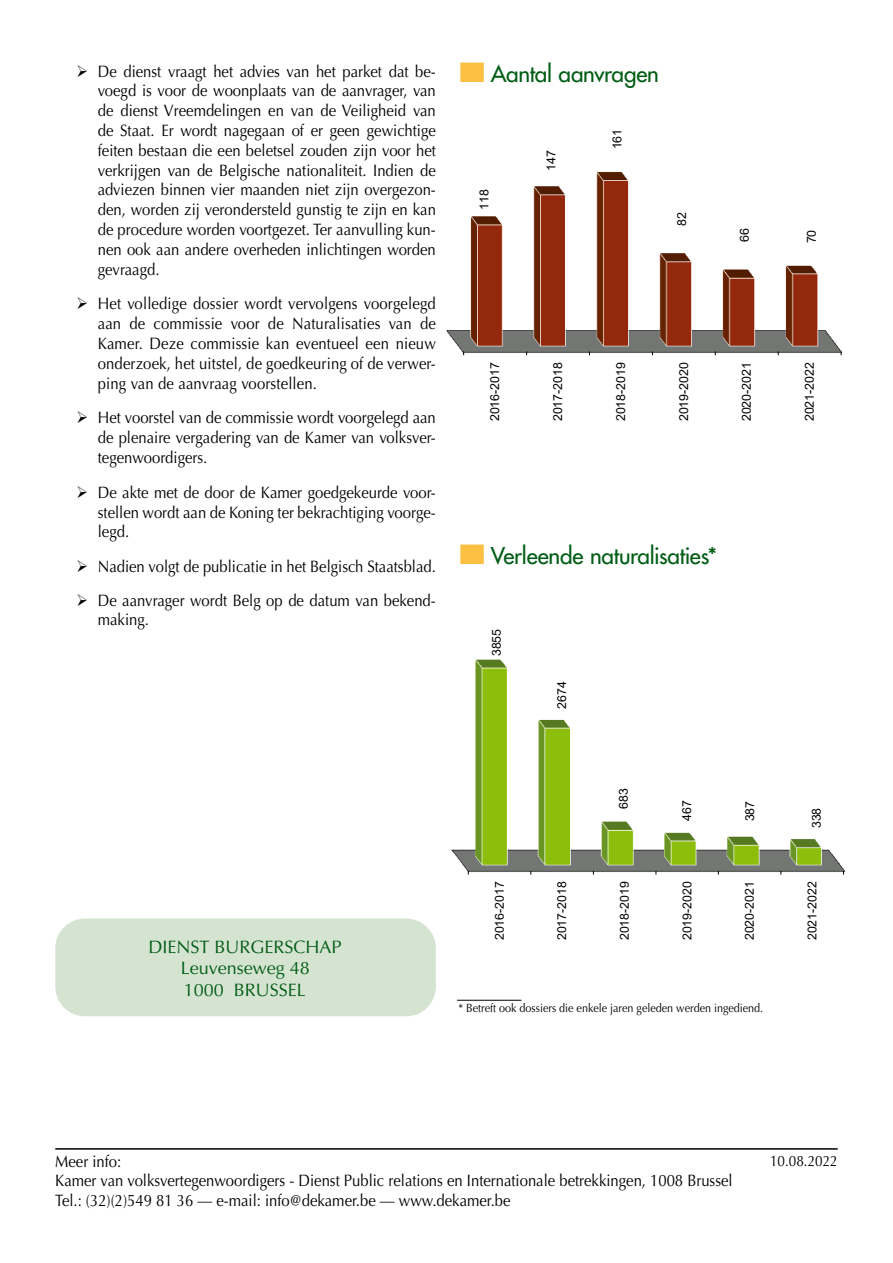
<style>
.page{position:relative;width:893px;height:1263px;background:#fff}
.page>*{position:absolute;margin:0;border:0;box-sizing:border-box;transform-origin:0 0}
.t1{font:500 22.5px "Futura Std";letter-spacing:-.01em;color:#005c14}
.t2{font:18px/21.6px "Optima LT Std";color:#005c14;text-align:center}
.t3{font:16.5px/19.8px "Optima LT Std";color:#000;text-align:justify;scale:.9 1}
.t4{font:15px "Optima LT Std";color:#000;scale:.9 1}
.t5{font:12.45px "Arial";letter-spacing:-.005em;color:#000}
.t6{font:12.3px "Arial";letter-spacing:-.005em;color:#000}
.t7{font:12px "Optima LT Std";color:#000;scale:.9 1}
</style>
<div class="page">
<hr style="left:55px;top:1148px;width:783px;height:2px;background:#000">
<img style="left:446px;top:171px;width:395px;height:182px">
<img style="left:451px;top:659px;width:394px;height:213px">
<div style="left:55px;top:918px;width:381px;height:98px;background:#d5e3d1;border-radius:30px"></div>
<hr style="left:457px;top:1000px;width:64px;height:1px;background:#000">
<p class="t3" style="left:98px;top:61px;width:377px;text-indent:-21px">➢ De dienst vraagt het advies van het parket dat be&shy;voegd is voor de woonplaats van de aanvrager, van de dienst Vreemdelingen en van de Veiligheid van de Staat. Er wordt nagegaan of er geen gewichtige feiten bestaan die een beletsel zouden zijn voor het verkrijgen van de Belgische nationaliteit. Indien de adviezen binnen vier maanden niet zijn overgezon&shy;den, worden zij verondersteld gunstig te zijn en kan de procedure worden voortgezet. Ter aanvulling kun&shy;nen ook aan andere overheden inlichtingen worden gevraagd.</p>
<p class="t3" style="left:98px;top:294px;width:377px;text-indent:-21px">➢ Het volledige dossier wordt vervolgens voorgelegd aan de commissie voor de Naturalisaties van de Kamer. Deze commissie kan eventueel een nieuw onderzoek, het uitstel, de goedkeuring of de verwer&shy;ping van de aanvraag voorstellen.</p>
<p class="t3" style="left:98px;top:408px;width:377px;text-indent:-21px">➢ Het voorstel van de commissie wordt voorgelegd aan de plenaire vergadering van de Kamer van volksver&shy;tegenwoordigers.</p>
<p class="t3" style="left:98px;top:482px;width:377px;text-indent:-21px">➢ De akte met de door de Kamer goedgekeurde voor&shy;stellen wordt aan de Koning ter bekrachtiging voorge&shy;legd.</p>
<p class="t3" style="left:77px;top:557px;width:401px">➢ Nadien volgt de publicatie in het Belgisch Staatsblad.</p>
<p class="t3" style="left:98px;top:591px;width:377px;line-height:19px;text-indent:-21px">➢ De aanvrager wordt Belg op de datum van bekend&shy;making.</p>
<h1 class="t1" style="left:491px;top:60px;width:170px">Aantal aanvragen</h1>
<p class="t5" style="left:476px;top:210px;width:22px;rotate:-90deg">118</p>
<p class="t5" style="left:543px;top:171px;width:22px;rotate:-90deg">147</p>
<p class="t5" style="left:609px;top:149px;width:22px;rotate:-90deg">161</p>
<p class="t5" style="left:673px;top:226px;width:15px;rotate:-90deg">82</p>
<p class="t5" style="left:736px;top:242px;width:15px;rotate:-90deg">66</p>
<p class="t5" style="left:803px;top:243px;width:15px;rotate:-90deg">70</p>
<p class="t5" style="left:486px;top:421px;width:61px;rotate:-90deg">2016-2017</p>
<p class="t5" style="left:549px;top:421px;width:61px;rotate:-90deg">2017-2018</p>
<p class="t5" style="left:612px;top:421px;width:61px;rotate:-90deg">2018-2019</p>
<p class="t5" style="left:675px;top:421px;width:61px;rotate:-90deg">2019-2020</p>
<p class="t5" style="left:738px;top:421px;width:61px;rotate:-90deg">2020-2021</p>
<p class="t5" style="left:801px;top:421px;width:61px;rotate:-90deg">2021-2022</p>
<h1 class="t1" style="left:491px;top:541px;width:228px">Verleende naturalisaties*</h1>
<p class="t6" style="left:488px;top:656px;width:29px;rotate:-90deg">3855</p>
<p class="t6" style="left:553px;top:709px;width:29px;rotate:-90deg">2674</p>
<p class="t2" style="left:148px;top:936px;width:195px">DIENST BURGERSCHAP<br>Leuvenseweg 48<br>1000 BRUSSEL</p>
<p class="t6" style="left:615px;top:808px;width:22px;rotate:-90deg">683</p>
<p class="t6" style="left:678px;top:821px;width:22px;rotate:-90deg">467</p>
<p class="t6" style="left:741px;top:821px;width:22px;rotate:-90deg">387</p>
<p class="t6" style="left:808px;top:828px;width:22px;rotate:-90deg">338</p>
<p class="t6" style="left:491px;top:940px;width:60px;rotate:-90deg">2016-2017</p>
<p class="t6" style="left:553px;top:940px;width:60px;rotate:-90deg">2017-2018</p>
<p class="t6" style="left:616px;top:940px;width:60px;rotate:-90deg">2018-2019</p>
<p class="t6" style="left:679px;top:940px;width:60px;rotate:-90deg">2019-2020</p>
<p class="t6" style="left:741px;top:940px;width:60px;rotate:-90deg">2020-2021</p>
<p class="t6" style="left:804px;top:940px;width:60px;rotate:-90deg">2021-2022</p>
<p class="t7" style="left:458px;top:1001px;width:340px">* Betreft ook dossiers die enkele jaren geleden werden ingediend.</p>
<p class="t3" style="left:55px;top:1151px;width:754px;text-align:left">Meer info:<br>Kamer van volksvertegenwoordigers - Dienst Public relations en Internationale betrekkingen, 1008 Brussel<br>Tel.: (32)(2)549 81 36 — e-mail: info@dekamer.be — www.dekamer.be</p>
<p class="t4" style="left:770px;top:1152px;width:77px">10.08.2022</p>
</div>
